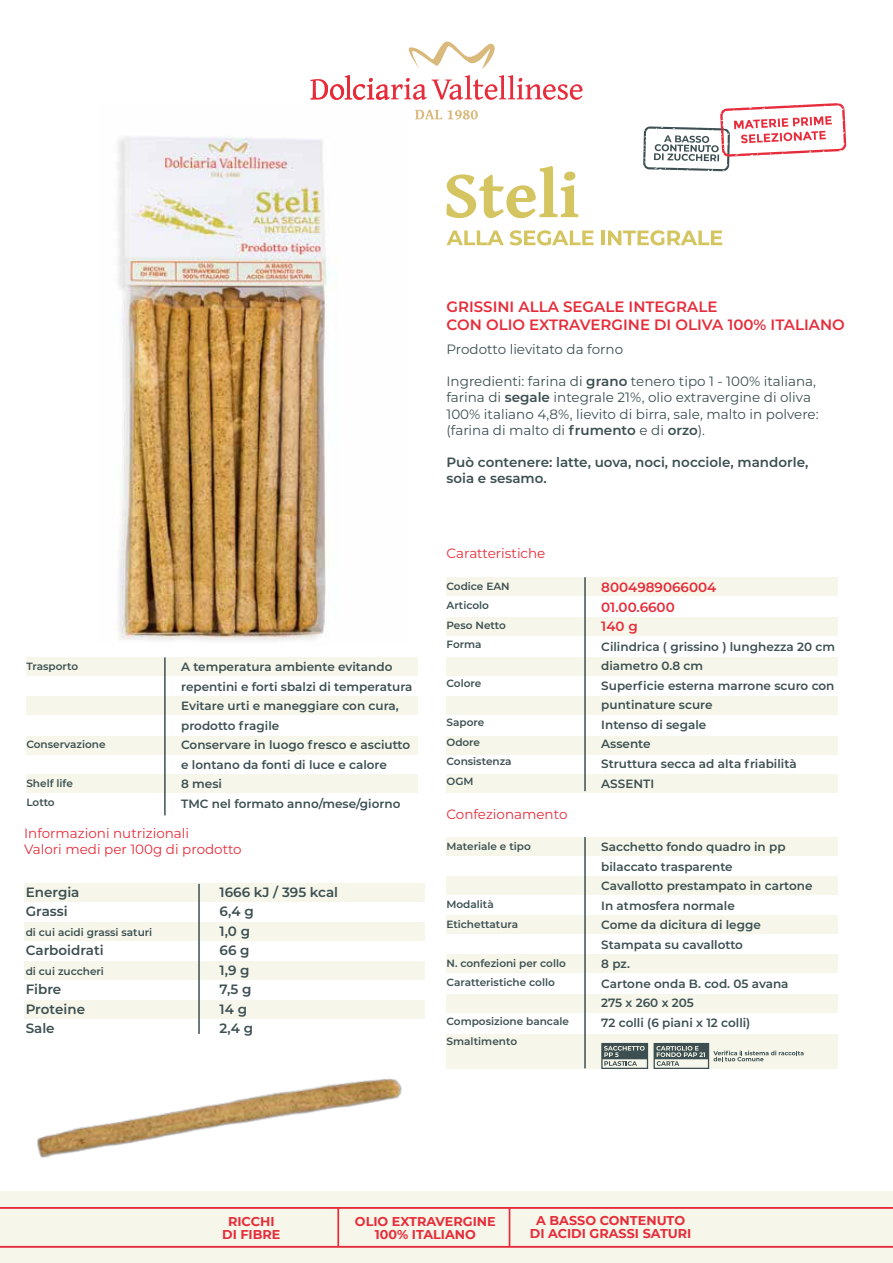
<style>
.page{position:relative;width:893px;height:1263px;background:#fff}
.page>*{position:absolute;margin:0;border:0;box-sizing:border-box;transform-origin:0 0}
.t1{font:600 15px/18px "Montserrat";color:#e62d3b}
.t2{font:13.5px/16.2px "Montserrat";color:#3d4f51}
.t3{font:600 13.5px/19.5px "Montserrat";color:#3d4f51}
.t4{font:13.5px/16.2px "Montserrat";color:#e62d3b}
.t5{font:600 13.5px/19.5px "Montserrat";color:#e62d3b}
.t6{font:700 12.75px/12.8px "Montserrat";color:#e62d3b;text-align:center}
.t7{font:600 12px/19.5px "Montserrat";color:#3d4f51}
.t8{font:600 10.5px/19.5px "Montserrat";color:#3d4f51}
.s1{font-weight:600}
</style>
<div class="page">
<svg style="left:408px;top:41px;width:87px;height:28px"></svg>
<svg style="left:310px;top:75px;width:273px;height:25px"></svg>
<svg style="left:415px;top:109px;width:63px;height:11px"></svg>
<img style="left:311px;top:85px;width:17px;height:14px">
<img style="left:330px;top:84px;width:14px;height:16px">
<img style="left:345px;top:75px;width:7px;height:24px">
<img style="left:353px;top:84px;width:12px;height:16px">
<img style="left:367px;top:78px;width:7px;height:21px">
<img style="left:376px;top:85px;width:13px;height:15px">
<svg style="left:446px;top:166px;width:132px;height:52px"></svg>
<img style="left:117px;top:136px;width:220px;height:505px">
<svg style="left:446px;top:230px;width:58px;height:15px"></svg>
<svg style="left:510px;top:230px;width:84px;height:15px"></svg>
<hr style="left:601px;top:230px;width:4px;height:15px;background:#d4c561">
<svg style="left:608px;top:230px;width:114px;height:15px"></svg>
<div style="left:446px;top:577px;width:392px;height:18px;background:#f6f7ea"></div>
<div style="left:446px;top:617px;width:392px;height:18px;background:#f6f7ea"></div>
<div style="left:446px;top:736px;width:392px;height:18px;background:#f6f7ea"></div>
<div style="left:446px;top:774px;width:392px;height:18px;background:#f6f7ea"></div>
<div style="left:446px;top:657px;width:392px;height:18px;background:#f6f7ea"></div>
<div style="left:446px;top:697px;width:392px;height:18px;background:#f6f7ea"></div>
<hr style="left:584px;top:577px;width:2px;height:214px;background:#3d4f51">
<div style="left:446px;top:837px;width:392px;height:18px;background:#f6f7ea"></div>
<div style="left:446px;top:876px;width:392px;height:18px;background:#f6f7ea"></div>
<div style="left:446px;top:915px;width:392px;height:19px;background:#f6f7ea"></div>
<div style="left:446px;top:955px;width:392px;height:18px;background:#f6f7ea"></div>
<div style="left:446px;top:994px;width:392px;height:18px;background:#f6f7ea"></div>
<div style="left:446px;top:1034px;width:392px;height:35px;background:#f6f7ea"></div>
<hr style="left:584px;top:837px;width:2px;height:231px;background:#3d4f51">
<svg style="left:601px;top:1043px;width:47px;height:26px"></svg>
<svg style="left:654px;top:1043px;width:149px;height:26px"></svg>
<svg style="left:643px;top:103px;width:203px;height:68px"></svg>
<div style="left:24px;top:884px;width:400px;height:18px;background:#f6f7ea"></div>
<div style="left:24px;top:923px;width:400px;height:18px;background:#f6f7ea"></div>
<div style="left:24px;top:961px;width:400px;height:19px;background:#f6f7ea"></div>
<div style="left:24px;top:1000px;width:400px;height:19px;background:#f6f7ea"></div>
<hr style="left:198px;top:884px;width:2px;height:150px;background:#3d4f51">
<div style="left:0;top:1192px;width:893px;height:71px;background:#f6f7ea"></div>
<svg style="left:0;top:1207px;width:893px;height:41px"></svg>
<img style="left:37px;top:1078px;width:365px;height:80px">
<div style="left:26px;top:657px;width:392px;height:18px;background:#f6f7ea"></div>
<div style="left:26px;top:697px;width:392px;height:18px;background:#f6f7ea"></div>
<div style="left:26px;top:774px;width:392px;height:19px;background:#f6f7ea"></div>
<div style="left:26px;top:736px;width:392px;height:18px;background:#f6f7ea"></div>
<hr style="left:164px;top:657px;width:2px;height:158px;background:#3d4f51">
<p class="t8" style="left:26px;top:656px;width:53px">Trasporto</p>
<p class="t8" style="left:26px;top:734px;width:81px">Conservazione</p>
<p class="t8" style="left:26px;top:773px;width:48px">Shelf life<br>Lotto</p>
<p class="t7" style="left:181px;top:657px;width:233px">A temperatura ambiente evitando repentini e forti sbalzi di temperatura<br>Evitare urti e maneggiare con cura, prodotto fragile<br>Conservare in luogo fresco e asciutto e lontano da fonti di luce e calore<br>8 mesi<br>TMC nel formato anno/mese/giorno</p>
<p class="t4" style="left:24px;top:825px;width:219px">Informazioni nutrizionali<br>Valori medi per 100g di prodotto</p>
<p class="t3" style="left:26px;top:881px;width:55px">Energia<br>Grassi</p>
<p class="t8" style="left:26px;top:922px;width:128px">di cui acidi grassi saturi</p>
<p class="t3" style="left:26px;top:940px;width:80px">Carboidrati</p>
<p class="t8" style="left:26px;top:961px;width:80px">di cui zuccheri</p>
<p class="t3" style="left:26px;top:979px;width:61px">Fibre<br>Proteine<br>Sale</p>
<p class="t3" style="left:220px;top:881px;width:120px">1666 kJ / 395 kcal<br>6,4 g<br>1,0 g<br>66 g<br>1,9 g<br>7,5 g<br>14 g<br>2,4 g</p>
<p class="t1" style="left:446px;top:297px;width:400px">GRISSINI ALLA SEGALE INTEGRALE<br>CON OLIO EXTRAVERGINE DI OLIVA 100% ITALIANO</p>
<p class="t2" style="left:446px;top:340px;width:178px">Prodotto lievitato da forno</p>
<p class="t2" style="left:446px;top:373px;width:374px">Ingredienti: farina di <span class="s1">grano</span> tenero tipo 1 - 100% italiana, farina di <span class="s1">segale</span> integrale 21%, olio extravergine di oliva 100% italiano 4,8%, lievito di birra, sale, malto in polvere: (farina di malto di <span class="s1">frumento</span> e di <span class="s1">orzo</span>).</p>
<p class="t3" style="left:446px;top:454px;width:363px;line-height:16.2px">Può contenere: latte, uova, noci, nocciole, mandorle, soia e sesamo.</p>
<p class="t4" style="left:446px;top:545px;width:100px">Caratteristiche</p>
<p class="t8" style="left:446px;top:576px;width:65px">Codice EAN<br>Articolo<br>Peso Netto<br>Forma</p>
<p class="t8" style="left:446px;top:673px;width:36px">Colore</p>
<p class="t8" style="left:446px;top:712px;width:67px">Sapore<br>Odore<br>Consistenza<br>OGM</p>
<p class="t4" style="left:446px;top:805px;width:122px">Confezionamento</p>
<p class="t8" style="left:446px;top:836px;width:86px">Materiale e tipo</p>
<p class="t8" style="left:446px;top:894px;width:73px">Modalità<br>Etichettatura</p>
<p class="t8" style="left:446px;top:953px;width:121px">N. confezioni per collo<br>Caratteristiche collo</p>
<p class="t8" style="left:446px;top:1011px;width:124px">Composizione bancale<br>Smaltimento</p>
<p class="t5" style="left:601px;top:577px;width:117px">8004989066004<br>01.00.6600<br>140 g</p>
<p class="t7" style="left:601px;top:636px;width:235px">Cilindrica ( grissino ) lunghezza 20 cm diametro 0.8 cm<br>Superficie esterna marrone scuro con puntinature scure<br>Intenso di segale<br>Assente<br>Struttura secca ad alta friabilità<br>ASSENTI</p>
<p class="t7" style="left:601px;top:836px;width:213px">Sacchetto fondo quadro in pp bilaccato trasparente<br>Cavallotto prestampato in cartone<br>In atmosfera normale<br>Come da dicitura di legge<br>Stampata su cavallotto<br>8 pz.<br>Cartone onda B. cod. 05 avana<br>275 x 260 x 205<br>72 colli (6 piani x 12 colli)</p>
<p class="t6" style="left:222px;top:1215px;width:60px">RICCHI<br>DI FIBRE</p>
<p class="t6" style="left:355px;top:1214px;width:142px">OLIO EXTRAVERGINE<br>100% ITALIANO</p>
<p class="t6" style="left:530px;top:1214px;width:163px">A BASSO CONTENUTO<br>DI ACIDI GRASSI SATURI</p>
</div>
